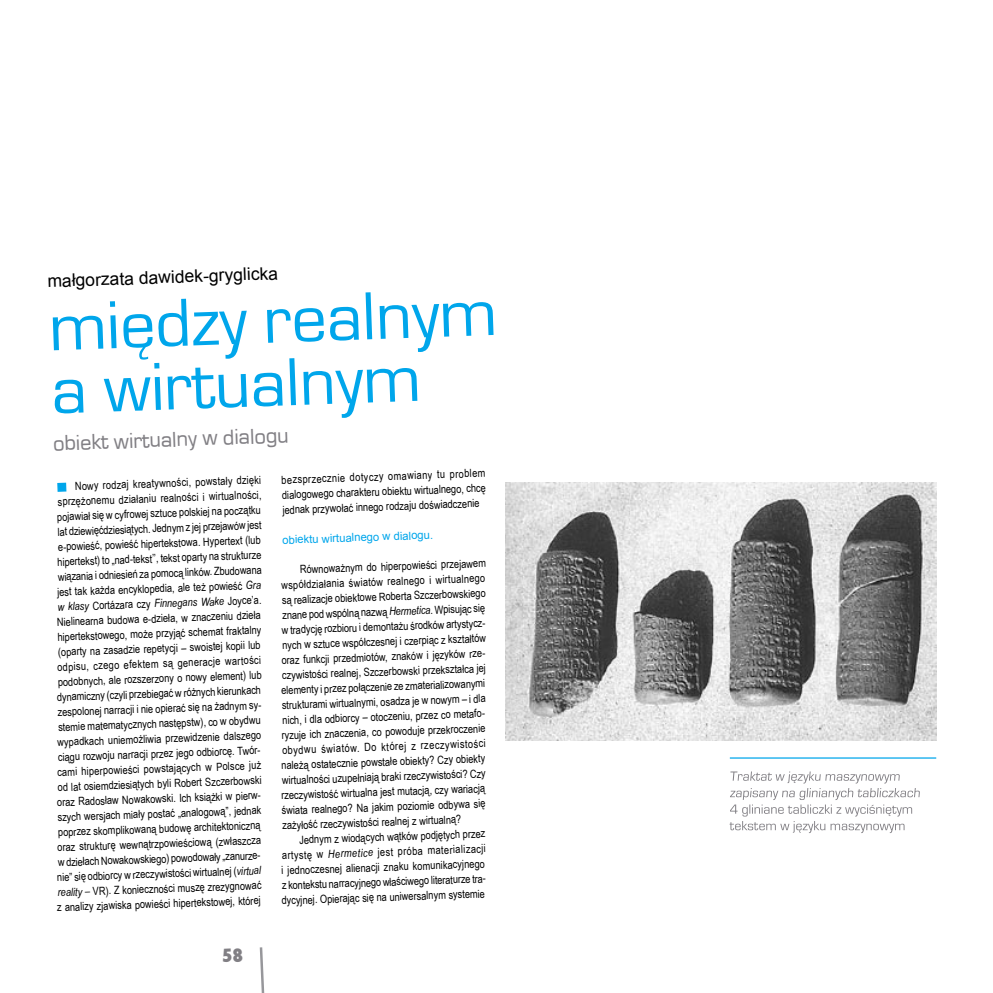
<style>
.page{position:relative;width:993px;height:993px;background:#fff}
.page>*{position:absolute;margin:0;border:0;box-sizing:border-box;transform-origin:0 0}
.t1{font:62.5px/63.1px "Euromode";color:#00a6eb}
.t2{font:20px "Euromode";color:#817f84}
.t3{font:17.5px "Arial";color:#000}
.t4{font:11.25px/15px "Arial Narrow";color:#000;text-align:justify}
.t5{font:11.25px "Arial";color:#00a6eb}
.s1{font-style:italic}
</style>
<div class="page">
<svg style="left:259px;top:947px;width:6px;height:45px"></svg>
<hr style="left:729px;top:757px;width:206px;height:1px;background:#00a6eb">
<img style="left:505px;top:482px;width:430px;height:257px">
<div style="left:58px;top:483px;width:8px;height:8px;background:#00a6eb"></div>
<div style="left:57px;top:482px;width:9px;height:9px;border:1px solid #00a6eb"></div>
<svg style="left:729px;top:771px;width:190px;height:61px"></svg>
<h3 class="t3" style="left:47px;top:269px;width:232px;rotate:-2deg">małgorzata dawidek-gryglicka</h3>
<h1 class="t1" style="left:48px;top:296px;width:449px;rotate:-2deg">między realnym a wirtualnym</h1>
<h2 class="t2" style="left:53px;top:431px;width:237px;rotate:-2deg">obiekt wirtualny w dialogu</h2>
<p class="t4" style="left:281px;top:472px;width:205px;rotate:-2deg">bezsprzecznie dotyczy omawiany tu problem dialogowego charakteru obiektu wirtualnego, chcę jednak przywołać innego rodzaju doświadczenie</p>
<p class="t5" style="left:282px;top:532px;width:152px;rotate:-2deg">obiektu wirtualnego w dialogu.</p>
<p class="t4" style="left:299px;top:561px;width:188px;rotate:-2deg">Równoważnym do hiperpowieści przejawem</p>
<p class="t4" style="left:281px;top:577px;width:205px;rotate:-2deg">współdziałania światów realnego i wirtualnego</p>
<p class="t4" style="left:281px;top:592px;width:205px;rotate:-2deg">są realizacje obiektowe Roberta Szczerbowskiego</p>
<p class="t4" style="left:282px;top:607px;width:204px;rotate:-2deg">znane pod wspólną nazwą <span class="s1">Hermetica</span>. Wpisując się</p>
<p class="t4" style="left:281px;top:622px;width:208px;rotate:-2deg">w tradycję rozbioru i demontażu środków artystycz-</p>
<p class="t4" style="left:282px;top:637px;width:205px;rotate:-2deg">nych w sztuce współczesnej i czerpiąc z kształtów</p>
<p class="t4" style="left:281px;top:652px;width:208px;rotate:-2deg">oraz funkcji przedmiotów, znaków i języków rze-</p>
<p class="t4" style="left:282px;top:667px;width:205px;rotate:-2deg">czywistości realnej, Szczerbowski przekształca jej</p>
<p class="t4" style="left:281px;top:682px;width:205px;rotate:-2deg">elementy i przez połączenie ze zmaterializowanymi</p>
<p class="t4" style="left:281px;top:697px;width:205px;rotate:-2deg">strukturami wirtualnymi, osadza je w nowym – i dla</p>
<p class="t4" style="left:282px;top:712px;width:207px;rotate:-2deg">nich, i dla odbiorcy – otoczeniu, przez co metafo-</p>
<p class="t4" style="left:281px;top:727px;width:205px;rotate:-2deg">ryzuje ich znaczenia, co powoduje przekroczenie</p>
<p class="t4" style="left:282px;top:742px;width:205px;rotate:-2deg">obydwu światów. Do której z rzeczywistości</p>
<p class="t4" style="left:281px;top:757px;width:205px;rotate:-2deg">należą ostatecznie powstałe obiekty? Czy obiekty</p>
<p class="t4" style="left:281px;top:772px;width:205px;rotate:-2deg">wirtualności uzupełniają braki rzeczywistości? Czy</p>
<p class="t4" style="left:281px;top:787px;width:205px;rotate:-2deg">rzeczywistość wirtualna jest mutacją, czy wariacją</p>
<p class="t4" style="left:281px;top:802px;width:205px;rotate:-2deg">świata realnego? Na jakim poziomie odbywa się</p>
<p class="t4" style="left:282px;top:817px;width:180px;rotate:-2deg">zażyłość rzeczywistości realnej z wirtualną?</p>
<p class="t4" style="left:299px;top:831px;width:188px;rotate:-2deg">Jednym z wiodących wątków podjętych przez</p>
<p class="t4" style="left:282px;top:847px;width:205px;rotate:-2deg">artystę w <span class="s1">Hermetice</span> jest próba materializacji</p>
<p class="t4" style="left:281px;top:862px;width:205px;rotate:-2deg">i jednoczesnej alienacji znaku komunikacyjnego</p>
<p class="t4" style="left:281px;top:877px;width:208px;rotate:-2deg">z kontekstu narracyjnego właściwego literaturze tra-</p>
<p class="t4" style="left:281px;top:892px;width:205px;rotate:-2deg">dycyjnej. Opierając się na uniwersalnym systemie</p>
<p class="t4" style="left:75px;top:478px;width:188px;rotate:-2deg">Nowy rodzaj kreatywności, powstały dzięki</p>
<p class="t4" style="left:58px;top:493px;width:205px;rotate:-2deg">sprzężonemu działaniu realności i wirtualności,</p>
<p class="t4" style="left:57px;top:508px;width:205px;rotate:-2deg">pojawiał się w cyfrowej sztuce polskiej na początku</p>
<p class="t4" style="left:57px;top:523px;width:205px;rotate:-2deg">lat dziewięćdziesiątych. Jednym z jej przejawów jest</p>
<p class="t4" style="left:58px;top:538px;width:204px;rotate:-2deg">e-powieść, powieść hipertekstowa. Hypertext (lub</p>
<p class="t4" style="left:57px;top:553px;width:205px;rotate:-2deg">hipertekst) to „nad-tekst’’, tekst oparty na strukturze</p>
<p class="t4" style="left:58px;top:568px;width:205px;rotate:-2deg">wiązania i odniesień za pomocą linków. Zbudowana</p>
<p class="t4" style="left:57px;top:583px;width:205px;rotate:-2deg">jest tak każda encyklopedia, ale też powieść <span class="s1">Gra</span></p>
<p class="t4" style="left:57px;top:598px;width:205px;rotate:-2deg"><span class="s1">w klasy</span> Cortázara czy <span class="s1">Finnegans Wake</span> Joyce’a.</p>
<p class="t4" style="left:57px;top:613px;width:205px;rotate:-2deg">Nielinearna budowa e-dzieła, w znaczeniu dzieła</p>
<p class="t4" style="left:57px;top:628px;width:205px;rotate:-2deg">hipertekstowego, może przyjąć schemat fraktalny</p>
<p class="t4" style="left:58px;top:643px;width:204px;rotate:-2deg">(oparty na zasadzie repetycji – swoistej kopii lub</p>
<p class="t4" style="left:57px;top:658px;width:205px;rotate:-2deg">odpisu, czego efektem są generacje wartości</p>
<p class="t4" style="left:58px;top:673px;width:205px;rotate:-2deg">podobnych, ale rozszerzony o nowy element) lub</p>
<p class="t4" style="left:57px;top:688px;width:205px;rotate:-2deg">dynamiczny (czyli przebiegać w różnych kierunkach</p>
<p class="t4" style="left:57px;top:703px;width:208px;rotate:-2deg">zespolonej narracji i nie opierać się na żadnym sy-</p>
<p class="t4" style="left:58px;top:718px;width:204px;rotate:-2deg">stemie matematycznych następstw), co w obydwu</p>
<p class="t4" style="left:57px;top:733px;width:205px;rotate:-2deg">wypadkach uniemożliwia przewidzenie dalszego</p>
<p class="t4" style="left:58px;top:748px;width:207px;rotate:-2deg">ciągu rozwoju narracji przez jego odbiorcę. Twór-</p>
<p class="t4" style="left:57px;top:764px;width:205px;rotate:-2deg">cami hiperpowieści powstających w Polsce już</p>
<p class="t4" style="left:57px;top:779px;width:205px;rotate:-2deg">od lat osiemdziesiątych byli Robert Szczerbowski</p>
<p class="t4" style="left:57px;top:794px;width:208px;rotate:-2deg">oraz Radosław Nowakowski. Ich książki w pierw-</p>
<p class="t4" style="left:57px;top:809px;width:205px;rotate:-2deg">szych wersjach miały postać „analogową”, jednak</p>
<p class="t4" style="left:58px;top:824px;width:204px;rotate:-2deg">poprzez skomplikowaną budowę architektoniczną</p>
<p class="t4" style="left:57px;top:839px;width:205px;rotate:-2deg">oraz strukturę wewnątrzpowieściową (zwłaszcza</p>
<p class="t4" style="left:58px;top:854px;width:207px;rotate:-2deg">w dziełach Nowakowskiego) powodowały „zanurze-</p>
<p class="t4" style="left:57px;top:869px;width:205px;rotate:-2deg">nie” się odbiorcy w rzeczywistości wirtualnej (<span class="s1">virtual</span></p>
<p class="t4" style="left:57px;top:884px;width:205px;rotate:-2deg"><span class="s1">reality –</span> VR). Z konieczności muszę zrezygnować</p>
<p class="t4" style="left:57px;top:899px;width:205px;rotate:-2deg">z analizy zjawiska powieści hipertekstowej, której</p>
</div>
